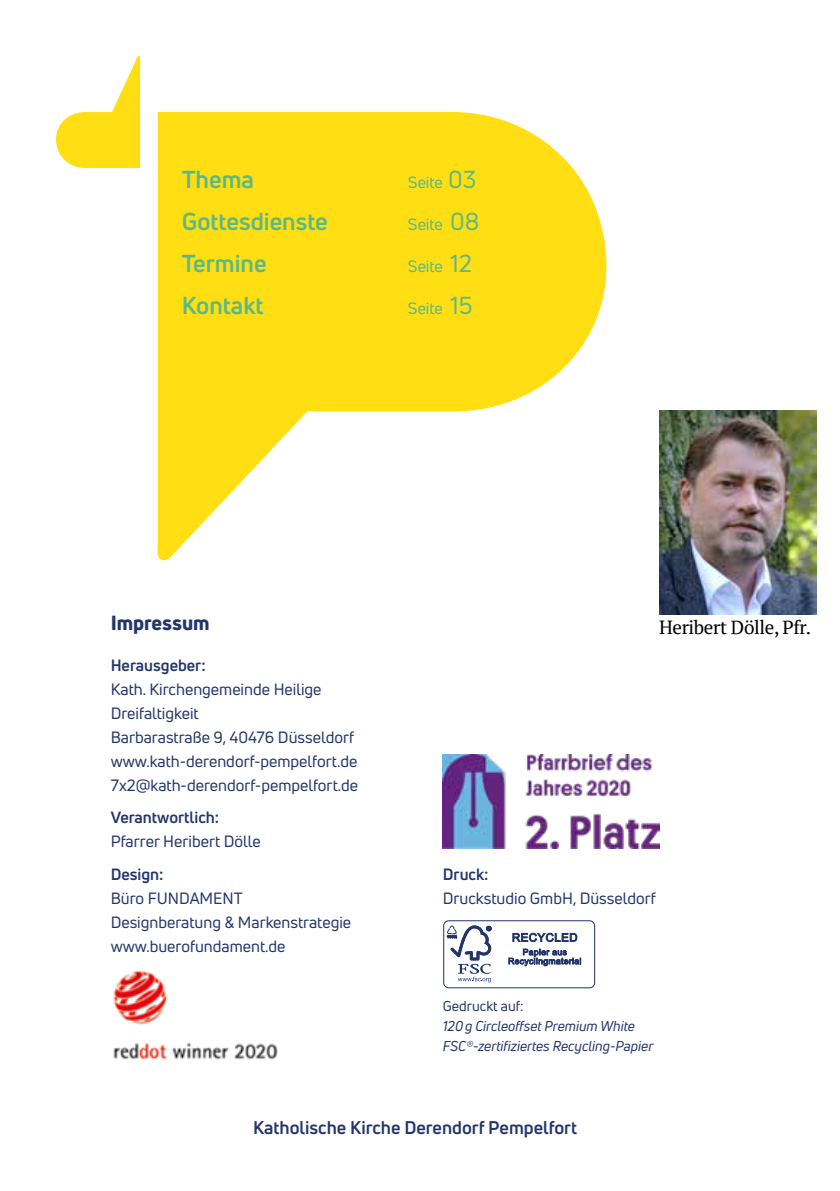
<style>
.page{position:relative;width:840px;height:1191px;background:#fff}
.page>*{position:absolute;margin:0;border:0;box-sizing:border-box;transform-origin:0 0}
.t1{font:700 24px "Uni Neue";color:#5cb885}
.t2{font:800 20px "Uni Neue";color:#24356b}
.t3{font:19px "PT Serif";letter-spacing:-.02em;color:#000}
.t4{font:700 18px "Uni Neue";color:#24356b}
.t5{font:16px/24px "Uni Neue";color:#24356b}
.t6{font:700 16px "Uni Neue";color:#24356b}
.t7{font:16px "Uni Neue";color:#5cb885}
.t8{font:italic 14px/20px "Uni Neue";color:#24356b}
.t9{font:14px "Uni Neue";color:#24356b}
.s1{font-size:24px}
</style>
<div class="page">
<svg style="left:158px;top:112px;width:449px;height:449px;fill:#ffde14"></svg>
<svg style="left:56px;top:56px;width:84px;height:112px"></svg>
<div style="left:443px;top:920px;width:151px;height:68px;border:1px solid #24356b;border-radius:5px"></div>
<svg style="left:446px;top:925px;width:45px;height:57px"></svg>
<svg style="left:512px;top:932px;width:65px;height:10px"></svg>
<svg style="left:508px;top:948px;width:72px;height:18px"></svg>
<img style="left:113px;top:970px;width:165px;height:90px">
<img style="left:442px;top:755px;width:217px;height:93px">
<img style="left:659px;top:410px;width:156px;height:205px">
<h1 class="t1" style="left:182px;top:164px;width:74px">Thema</h1>
<p class="t7" style="left:408px;top:172px;width:70px">Seite <span class="s1">03</span></p>
<h1 class="t1" style="left:182px;top:206px;width:148px">Gottesdienste</h1>
<p class="t7" style="left:408px;top:214px;width:73px">Seite <span class="s1">08</span></p>
<h1 class="t1" style="left:182px;top:248px;width:86px">Termine</h1>
<p class="t7" style="left:408px;top:256px;width:65px">Seite <span class="s1">12</span></p>
<h1 class="t1" style="left:182px;top:290px;width:83px">Kontakt</h1>
<p class="t7" style="left:408px;top:298px;width:66px">Seite <span class="s1">15</span></p>
<p class="t2" style="left:111px;top:609px;width:100px">Impressum</p>
<p class="t6" style="left:111px;top:655px;width:96px">Herausgeber:</p>
<p class="t5" style="left:111px;top:677px;width:249px">Kath. Kirchengemeinde Heilige<br>Dreifaltigkeit<br>Barbarastraße 9, 40476 Düsseldorf www.kath-derendorf-pempelfort.de<br>7x2@kath-derendorf-pempelfort.de</p>
<p class="t6" style="left:111px;top:807px;width:110px">Verantwortlich:</p>
<p class="t5" style="left:111px;top:829px;width:151px">Pfarrer Heribert Dölle</p>
<p class="t6" style="left:111px;top:864px;width:54px">Design:</p>
<p class="t5" style="left:111px;top:886px;width:242px">Büro FUNDAMENT<br>Designberatung &amp; Markenstrategie www.buerofundament.de</p>
<p class="t3" style="left:658px;top:615px;width:153px">Heribert Dölle, Pfr.</p>
<p class="t6" style="left:442px;top:864px;width:47px">Druck:</p>
<p class="t5" style="left:442px;top:885px;width:214px">Druckstudio GmbH, Düsseldorf</p>
<p class="t9" style="left:442px;top:997px;width:82px">Gedruckt auf:</p>
<p class="t8" style="left:442px;top:1016px;width:212px">120g Circleoffset Premium White<br>FSC®-zertifiziertes Recycling-Papier</p>
<p class="t4" style="left:253px;top:1116px;width:325px">Katholische Kirche Derendorf Pempelfort</p>
</div>
